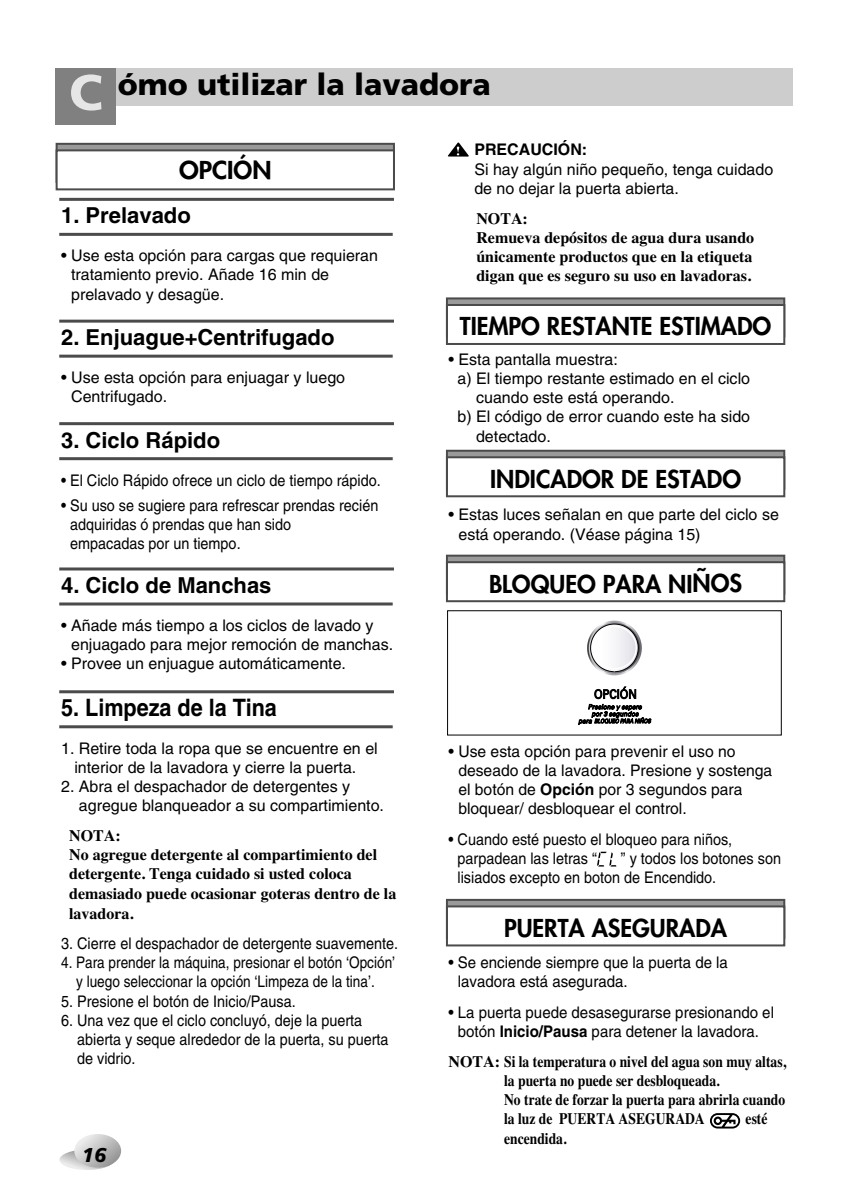
<style>
.page{position:relative;width:851px;height:1191px;background:#fff}
.page>*{position:absolute;margin:0;border:0;box-sizing:border-box;transform-origin:0 0}
.t1{font:900 30px "Frutiger";color:#000}
.t2{font:800 24px "Futura";color:#000}
.t3{font:700 24px "Helvetica";color:#000;scale:.9 1}
.t4{font:800 24px "Futura";color:#000;scale:1.05 1}
.t5{font:700 22px "Helvetica";color:#000}
.t6{font:italic 900 20px "Frutiger";color:#000}
.t7{font:16px/19.2px "Helvetica";color:#000}
.t8{font:16px/19.2px "Helvetica";color:#000;scale:.9 1}
.t9{font:700 16px/19.2px "Times";color:#000}
.t10{font:16px/19.2px "Helvetica";color:#000;scale:.94 1}
.t11{font:16px/19.2px "Helvetica";color:#000;text-align:center;scale:.85 1}
.t12{font:700 16px "Times";color:#000;scale:.85 1}
.t13{font:700 16px "Helvetica";color:#000}
.s1{font-size:50px;color:#e6e6e6}
.s2{font-weight:700}
</style>
<div class="page">
<div style="left:56px;top:68px;width:736px;height:37px;background:#cdcdcd"></div>
<div style="left:56px;top:68px;width:60px;height:57px;background:#808080"></div>
<svg style="left:59px;top:1149px;width:55px;height:21px"></svg>
<svg style="left:74px;top:1134px;width:47px;height:33px"></svg>
<hr style="left:59px;top:198px;width:335px;height:3px;background:#4b4b4b">
<hr style="left:59px;top:233px;width:333px;height:3px;background:#4b4b4b">
<hr style="left:59px;top:320px;width:335px;height:3px;background:#4b4b4b">
<hr style="left:59px;top:355px;width:333px;height:3px;background:#4b4b4b">
<hr style="left:59px;top:422px;width:335px;height:3px;background:#4b4b4b">
<hr style="left:59px;top:457px;width:333px;height:3px;background:#4b4b4b">
<hr style="left:59px;top:567px;width:335px;height:3px;background:#4b4b4b">
<hr style="left:59px;top:602px;width:333px;height:3px;background:#4b4b4b">
<hr style="left:59px;top:690px;width:335px;height:3px;background:#4b4b4b">
<hr style="left:59px;top:725px;width:333px;height:3px;background:#4b4b4b">
<svg style="left:447px;top:142px;width:22px;height:15px"></svg>
<svg style="left:587px;top:620px;width:54px;height:55px"></svg>
<div style="left:592px;top:626px;width:45px;height:43px;border:1px solid #fff;border-radius:50%"></div>
<svg style="left:578px;top:686px;width:73px;height:38px"></svg>
<svg style="left:597px;top:851px;width:20px;height:15px"></svg>
<div style="left:58px;top:145px;width:335px;height:36px;background:#9a9a9a"></div>
<div style="left:56px;top:143px;width:339px;height:40px;border:2px solid #4b4b4b"></div>
<div style="left:58px;top:151px;width:335px;height:37px;background:#fff"></div>
<div style="left:56px;top:149px;width:339px;height:41px;border:2px solid #4b4b4b"></div>
<div style="left:448px;top:299px;width:335px;height:36px;background:#9a9a9a"></div>
<div style="left:446px;top:297px;width:339px;height:40px;border:2px solid #4b4b4b"></div>
<div style="left:448px;top:306px;width:335px;height:37px;background:#fff"></div>
<div style="left:446px;top:304px;width:339px;height:41px;border:2px solid #4b4b4b"></div>
<div style="left:448px;top:452px;width:335px;height:36px;background:#9a9a9a"></div>
<div style="left:446px;top:450px;width:339px;height:40px;border:2px solid #4b4b4b"></div>
<div style="left:448px;top:458px;width:335px;height:37px;background:#fff"></div>
<div style="left:446px;top:456px;width:339px;height:41px;border:2px solid #4b4b4b"></div>
<div style="left:448px;top:556px;width:335px;height:36px;background:#9a9a9a"></div>
<div style="left:446px;top:554px;width:339px;height:40px;border:2px solid #4b4b4b"></div>
<div style="left:448px;top:563px;width:335px;height:37px;background:#fff"></div>
<div style="left:446px;top:561px;width:339px;height:41px;border:2px solid #4b4b4b"></div>
<div style="left:448px;top:901px;width:335px;height:36px;background:#9a9a9a"></div>
<div style="left:446px;top:899px;width:339px;height:40px;border:2px solid #4b4b4b"></div>
<div style="left:448px;top:907px;width:335px;height:37px;background:#fff"></div>
<div style="left:446px;top:905px;width:339px;height:41px;border:2px solid #4b4b4b"></div>
<svg style="left:710px;top:1113px;width:30px;height:15px"></svg>
<h1 class="t1" style="left:69px;top:72px;width:423px"><span class="s1">C</span> ómo utilizar la lavadora</h1>
<h2 class="t4" style="left:179px;top:159px;width:90px">OPCIÓN</h2>
<h3 class="t5" style="left:61px;top:208px;width:131px">1. Prelavado</h3>
<p class="t7" style="left:71px;top:247px;width:308px;text-indent:-10px">• Use esta opción para cargas que requieran tratamiento previo. Añade 16 min de prelavado y desagüe.</p>
<h3 class="t5" style="left:61px;top:329px;width:275px">2. Enjuague+Centrifugado</h3>
<p class="t7" style="left:71px;top:369px;width:275px;text-indent:-10px">• Use esta opción para enjuagar y luego<br>Centrifugado.</p>
<h3 class="t5" style="left:61px;top:432px;width:160px">3. Ciclo Rápido</h3>
<p class="t8" style="left:61px;top:472px;width:356px">• El Ciclo Rápido ofrece un ciclo de tiempo rápido.</p>
<p class="t8" style="left:70px;top:497px;width:344px;text-indent:-9px">• Su uso se sugiere para refrescar prendas recién adquiridas ó prendas que han sido<br>empacadas por un tiempo.</p>
<h3 class="t5" style="left:61px;top:577px;width:212px">4. Ciclo de Manchas</h3>
<p class="t7" style="left:71px;top:617px;width:323px;text-indent:-10px">• Añade más tiempo a los ciclos de lavado y enjuagado para mejor remoción de manchas.</p>
<p class="t7" style="left:61px;top:655px;width:286px">• Provee un enjuague automáticamente.</p>
<h2 class="t3" style="left:61px;top:699px;width:241px">5. Limpeza de la Tina</h2>
<p class="t7" style="left:61px;top:740px;width:318px;text-align:center">1. Retire toda la ropa que se encuentre en el interior de la lavadora y cierre la puerta.</p>
<p class="t7" style="left:79px;top:778px;width:306px;text-indent:-18px">2. Abra el despachador de detergentes y agregue blanqueador a su compartimiento.</p>
<p class="t9" style="left:69px;top:827px;width:329px">NOTA:<br>No agregue detergente al compartimiento del detergente. Tenga cuidado si usted coloca demasiado puede ocasionar goteras dentro de la lavadora.</p>
<p class="t8" style="left:61px;top:935px;width:376px">3. Cierre el despachador de detergente suavemente.</p>
<p class="t11" style="left:61px;top:954px;width:394px">4. Para prender la máquina, presionar el botón ‘Opción’ y luego seleccionar la opción ‘Limpeza de la tina’.</p>
<p class="t8" style="left:61px;top:993px;width:262px">5. Presione el botón de Inicio/Pausa.</p>
<p class="t8" style="left:77px;top:1012px;width:347px;text-indent:-16px">6. Una vez que el ciclo concluyó, deje la puerta abierta y seque alrededor de la puerta, su puerta de vidrio.</p>
<p class="t6" style="left:82px;top:1146px;width:26px">16</p>
<p class="t13" style="left:474px;top:144px;width:114px">PRECAUCIÓN:</p>
<p class="t7" style="left:474px;top:161px;width:300px">Si hay algún niño pequeño, tenga cuidado de no dejar la puerta abierta.</p>
<p class="t9" style="left:476px;top:210px;width:279px">NOTA:<br>Remueva depósitos de agua dura usando únicamente productos que en la etiqueta digan que es seguro su uso en lavadoras.</p>
<h2 class="t2" style="left:460px;top:315px;width:313px">TIEMPO RESTANTE ESTIMADO</h2>
<p class="t7" style="left:448px;top:351px;width:171px">• Esta pantalla muestra:</p>
<p class="t7" style="left:457px;top:370px;width:294px">a) El tiempo restante estimado en el ciclo</p>
<p class="t7" style="left:476px;top:389px;width:200px">cuando este está operando.</p>
<p class="t7" style="left:457px;top:409px;width:294px">b) El código de error cuando este ha sido</p>
<p class="t7" style="left:476px;top:428px;width:76px">detectado.</p>
<h2 class="t2" style="left:490px;top:467px;width:252px">INDICADOR DE ESTADO</h2>
<p class="t7" style="left:458px;top:506px;width:322px;text-indent:-10px">• Estas luces señalan en que parte del ciclo se está operando. (Véase página 15)</p>
<h2 class="t2" style="left:489px;top:572px;width:255px">BLOQUEO PARA NIÑOS</h2>
<p class="t7" style="left:458px;top:743px;width:315px;text-indent:-10px">• Use esta opción para prevenir el uso no deseado de la lavadora. Presione y sostenga el botón de <span class="s2">Opción</span> por 3 segundos para bloquear/ desbloquear el control.</p>
<p class="t8" style="left:457px;top:831px;width:307px;text-indent:-9px">• Cuando esté puesto el bloqueo para niños, parpadean las letras “</p>
<p class="t8" style="left:457px;top:850px;width:361px;text-indent:163px">” y todos los botones son lisiados excepto en boton de Encendido.</p>
<h2 class="t2" style="left:504px;top:916px;width:225px">PUERTA ASEGURADA</h2>
<p class="t10" style="left:458px;top:954px;width:289px;text-indent:-9px">• Se enciende siempre que la puerta de la lavadora está asegurada.</p>
<p class="t10" style="left:448px;top:1004px;width:347px;text-align:center">• La puerta puede desasegurarse presionando el botón <span class="s2">Inicio/Pausa</span> para detener la lavadora.</p>
<p class="t9" style="left:504px;top:1053px;width:283px;text-indent:-56px">NOTA: Si la temperatura o nivel del agua son muy altas, la puerta no puede ser desbloqueada.<br>No trate de forzar la puerta para abrirla cuando la luz de PUERTA ASEGURADA</p>
<p class="t12" style="left:745px;top:1113px;width:27px">esté</p>
<p class="t12" style="left:504px;top:1132px;width:75px">encendida.</p>
</div>
